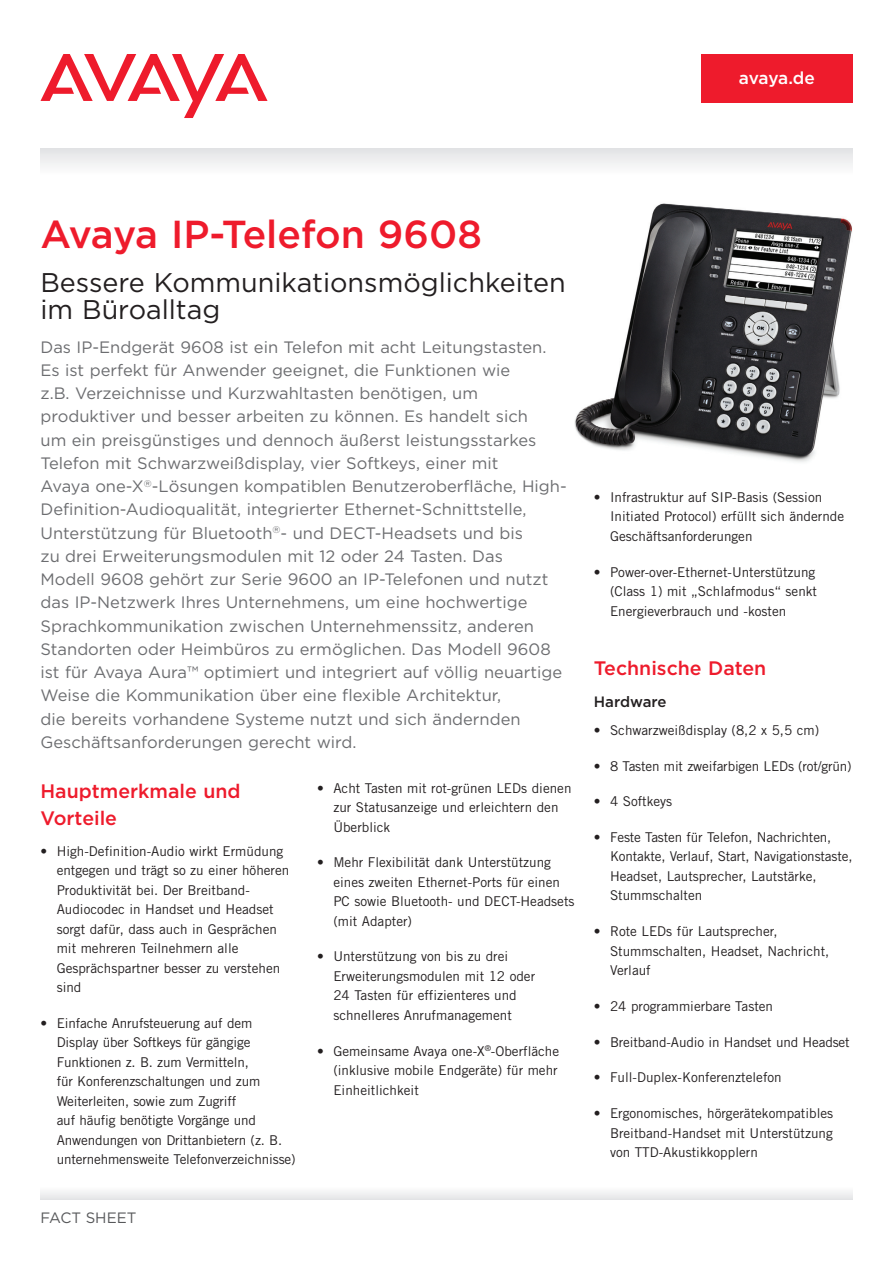
<style>
.page{position:relative;width:893px;height:1263px;background:#fff}
.page>*{position:absolute;margin:0;border:0;box-sizing:border-box;transform-origin:0 0}
.fact_sheet_title{font:500 39px "Gotham";color:#ee1b2c}
.sub_head_PMS_485_cmy{font:27px/27px "Gotham";color:#231f20}
.sub_head_PMS_485_cmy-2{font:500 19.5px/27px "Gotham";color:#ee1b2c}
.Collateral_Box{font:500 17.25px "Gotham";letter-spacing:-.02em;color:#fff}
.intro{font:16.5px/23.2px "Gotham";color:#6c6d70}
.Collateral_ID{font:15px "Gotham";color:#57585a}
.second_subhead{font:500 15px "Gotham";color:#231f20}
.bullet_body{font:13.5px/19.5px "Trade Gothic";color:#231f20}
</style>
<div class="page">
<svg style="left:40px;top:54px;width:228px;height:64px"></svg>
<div style="left:40px;top:148px;width:812px;height:27px;background:linear-gradient(to right,#f0f0f1,#f0f0f1)"></div>
<img style="left:575px;top:203px;width:277px;height:259px">
<div style="left:40px;top:1186px;width:812px;height:13px;background:#f2f3f4"></div>
<div style="left:701px;top:54px;width:151px;height:49px;background:#ee1b2c"></div>
<p class="Collateral_Box" style="left:739px;top:68px;width:77px">avaya.de</p>
<p class="fact_sheet_title" style="left:40px;top:212px;width:443px">Avaya IP-Telefon 9608</p>
<p class="sub_head_PMS_485_cmy" style="left:40px;top:268px;width:527px">Bessere Kommunikationsmöglichkeiten im Büroalltag</p>
<p class="intro" style="left:40px;top:335px;width:528px">Das IP-Endgerät 9608 ist ein Telefon mit acht Leitungstasten.<br>Es ist perfekt für Anwender geeignet, die Funktionen wie<br>z.B. Verzeichnisse und Kurzwahltasten benötigen, um produktiver und besser arbeiten zu können. Es handelt sich<br>um ein preisgünstiges und dennoch äußerst leistungsstarkes Telefon mit Schwarzweißdisplay, vier Softkeys, einer mit<br>Avaya one‑X<sup>®</sup>-Lösungen kompatiblen Benutzeroberfläche, High-Definition-Audioqualität, integrierter Ethernet-Schnittstelle, Unterstützung für Bluetooth<sup>®</sup>- und DECT-Headsets und bis<br>zu drei Erweiterungsmodulen mit 12 oder 24 Tasten. Das<br>Modell 9608 gehört zur Serie 9600 an IP-Telefonen und nutzt das IP-Netzwerk Ihres Unternehmens, um eine hochwertige Sprachkommunikation zwischen Unternehmenssitz, anderen Standorten oder Heimbüros zu ermöglichen. Das Modell 9608 ist für Avaya Aura™ optimiert und integriert auf völlig neuartige Weise die Kommunikation über eine flexible Architektur,<br>die bereits vorhandene Systeme nutzt und sich ändernden Geschäftsanforderungen gerecht wird.</p>
<p class="sub_head_PMS_485_cmy-2" style="left:40px;top:777px;width:202px">Hauptmerkmale und<br>Vorteile</p>
<p class="bullet_body" style="left:57px;top:841px;width:234px;text-indent:-16px">• High-Definition-Audio wirkt Ermüdung entgegen und trägt so zu einer höheren<br>Produktivität bei. Der Breitband-<br>Audiocodec in Handset und Headset sorgt dafür, dass auch in Gesprächen mit mehreren Teilnehmern alle<br>Gesprächspartner besser zu verstehen sind</p>
<p class="bullet_body" style="left:57px;top:1013px;width:240px;text-indent:-16px">• Einfache Anrufsteuerung auf dem Display über Softkeys für gängige Funktionen z. B. zum Vermitteln,<br>für Konferenzschaltungen und zum Weiterleiten, sowie zum Zugriff<br>auf häufig benötigte Vorgänge und Anwendungen von Drittanbietern (z. B. unternehmensweite Telefonverzeichnisse)</p>
<p class="Collateral_ID" style="left:40px;top:1209px;width:97px">FACT SHEET</p>
<p class="bullet_body" style="left:333px;top:778px;width:240px;text-indent:-16px">• Acht Tasten mit rot-grünen LEDs dienen zur Statusanzeige und erleichtern den<br>Überblick</p>
<p class="bullet_body" style="left:333px;top:852px;width:243px;text-indent:-16px">• Mehr Flexibilität dank Unterstützung eines zweiten Ethernet-Ports für einen PC sowie Bluetooth- und DECT-Headsets (mit Adapter)</p>
<p class="bullet_body" style="left:333px;top:947px;width:203px;text-indent:-16px">• Unterstützung von bis zu drei<br>Erweiterungsmodulen mit 12 oder<br>24 Tasten für effizienteres und schnelleres Anrufmanagement</p>
<p class="bullet_body" style="left:333px;top:1041px;width:227px;text-align:justify;text-indent:-16px">• Gemeinsame Avaya one‑X<sup>®</sup>-Oberfläche (inklusive mobile Endgeräte) für mehr Einheitlichkeit</p>
<p class="bullet_body" style="left:610px;top:487px;width:236px;text-indent:-16px">• Infrastruktur auf SIP-Basis (Session<br>Initiated Protocol) erfüllt sich ändernde<br>Geschäftsanforderungen</p>
<p class="bullet_body" style="left:610px;top:562px;width:209px;text-indent:-16px">• Power-over-Ethernet-Unterstützung (Class 1) mit „Schlafmodus“ senkt<br>Energieverbrauch und -kosten</p>
<p class="sub_head_PMS_485_cmy-2" style="left:594px;top:654px;width:174px">Technische Daten</p>
<p class="second_subhead" style="left:594px;top:693px;width:74px">Hardware</p>
<p class="bullet_body" style="left:594px;top:720px;width:227px">• Schwarzweißdisplay (8,2 x 5,5 cm)</p>
<p class="bullet_body" style="left:594px;top:756px;width:259px">• 8 Tasten mit zweifarbigen LEDs (rot/grün)</p>
<p class="bullet_body" style="left:594px;top:791px;width:80px">• 4 Softkeys</p>
<p class="bullet_body" style="left:610px;top:827px;width:244px;text-indent:-16px">• Feste Tasten für Telefon, Nachrichten, Kontakte, Verlauf, Start, Navigationstaste, Headset, Lautsprecher, Lautstärke, Stummschalten</p>
<p class="bullet_body" style="left:610px;top:921px;width:221px;text-indent:-16px">• Rote LEDs für Lautsprecher,<br>Stummschalten, Headset, Nachricht,<br>Verlauf</p>
<p class="bullet_body" style="left:594px;top:996px;width:181px">• 24 programmierbare Tasten</p>
<p class="bullet_body" style="left:594px;top:1032px;width:257px">• Breitband-Audio in Handset und Headset</p>
<p class="bullet_body" style="left:594px;top:1067px;width:189px">• Full-Duplex-Konferenztelefon</p>
<p class="bullet_body" style="left:610px;top:1103px;width:225px;text-align:justify;text-indent:-16px">• Ergonomisches, hörgerätekompatibles Breitband-Handset mit Unterstützung von TTD-Akustikkopplern</p>
</div>
